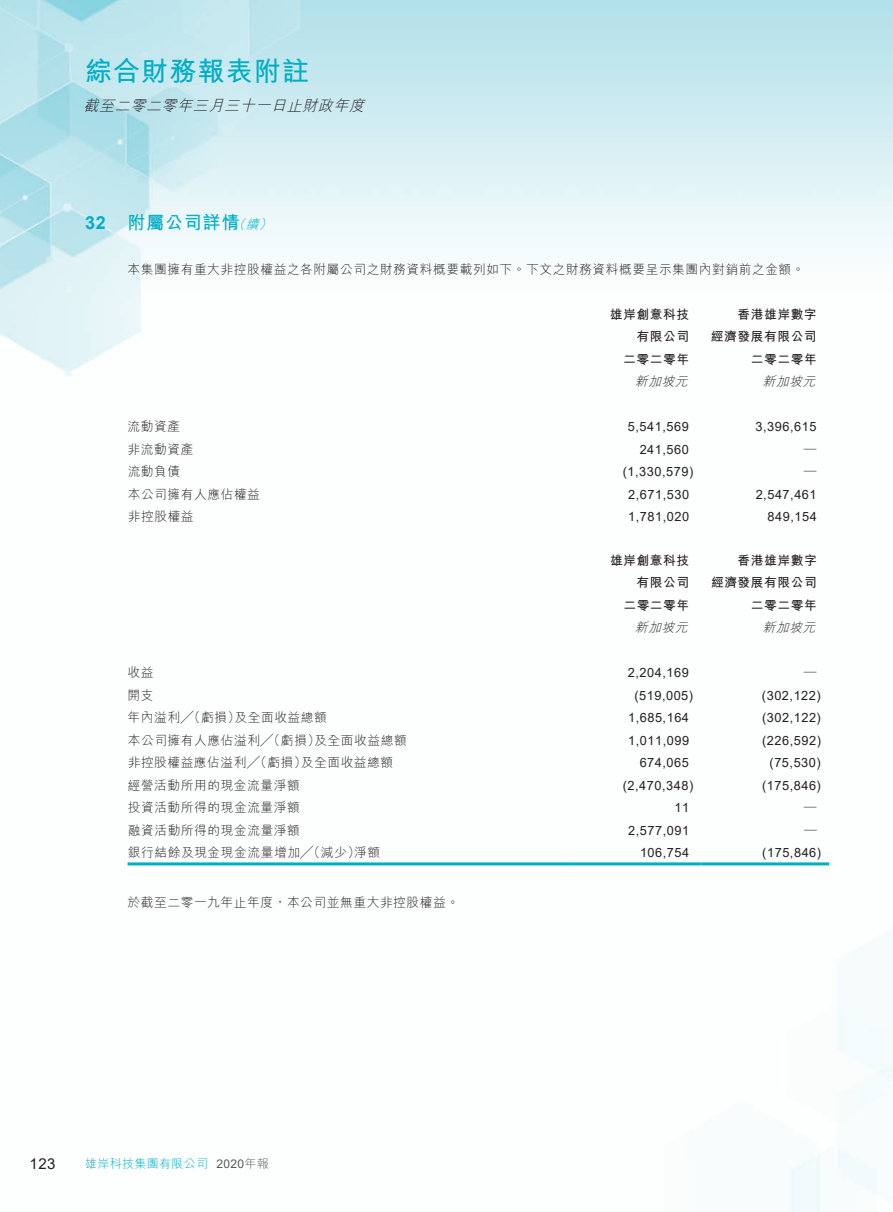
<style>
.page{position:relative;width:893px;height:1212px;background:#fff}
.page>*{position:absolute;margin:0;border:0;box-sizing:border-box;transform-origin:0 0}
.t1{font:700 27px "M Hei HK";letter-spacing:.04em;color:#00aec5}
.t2{font:700 18px "M Hei HK";letter-spacing:.04em;color:#00aec5}
.t3{font:700 18px "Arial";color:#00aec5}
.t4{font:italic 300 15px "M Hei HK";color:#231f20}
.t5{font:15px "Arial";color:#231f20}
.t6{font:300 12.75px "M Hei HK";letter-spacing:.04em;color:#231f20}
.t7{font:12.75px "Arial";letter-spacing:.04em;color:#231f20}
.t8{font:700 12.75px/22.5px "M Hei HK";letter-spacing:.04em;color:#231f20;text-align:right}
.t9{font:italic 300 12.75px "M Hei HK";color:#231f20}
.t10{font:italic 300 12.75px "M Hei HK";color:#00aec5}
.t11{font:300 12px "M Hei HK";letter-spacing:.03em;color:#00aec5}
.t12{font:12px "Arial";color:#57585a}
.s1{font-family:"M Hei HK";font-weight:300}
</style>
<div class="page">
<img style="left:0;top:0;width:893px;height:1212px">
<hr style="left:128px;top:862px;width:446px;height:3px;background:#00aec5">
<hr style="left:574px;top:862px;width:128px;height:3px;background:#00aec5">
<hr style="left:702px;top:862px;width:127px;height:3px;background:#00aec5">
<h1 class="t1" style="left:85px;top:51px;width:225px">綜合財務報表附註</h1>
<p class="t4" style="left:83px;top:95px;width:288px">截至二零二零年三月三十一日止財政年度</p>
<h2 class="t3" style="left:85px;top:210px;width:22px">32</h2>
<h2 class="t2" style="left:128px;top:209px;width:113px">附屬公司詳情</h2>
<p class="t10" style="left:246px;top:215px;width:19px">續</p>
<p class="t10" style="left:232px;top:215px;width:19px">（</p>
<p class="t10" style="left:259px;top:215px;width:19px">(</p>
<p class="t6" style="left:128px;top:260px;width:679px">本集團擁有重大非控股權益之各附屬公司之財務資料概要載列如下。下文之財務資料概要呈示集團內對銷前之金額。</p>
<p class="t8" style="left:610px;top:302px;width:81px">雄岸創意科技有限公司</p>
<p class="t8" style="left:711px;top:302px;width:107px">香港雄岸數字<br>經濟發展有限公司二零二零年</p>
<p class="t8" style="left:623px;top:347px;width:67px">二零二零年</p>
<p class="t9" style="left:635px;top:373px;width:59px">新加坡元</p>
<p class="t9" style="left:762px;top:373px;width:59px">新加坡元</p>
<p class="t6" style="left:128px;top:418px;width:54px">流動資產</p>
<p class="t7" style="left:628px;top:418px;width:62px">5,541,569</p>
<p class="t7" style="left:755px;top:418px;width:62px">3,396,615</p>
<p class="t6" style="left:128px;top:440px;width:67px">非流動資產</p>
<p class="t7" style="left:640px;top:440px;width:51px">241,560</p>
<p class="t6" style="left:804px;top:440px;width:14px">—</p>
<p class="t6" style="left:128px;top:463px;width:54px">流動負債</p>
<p class="t7" style="left:623px;top:463px;width:72px">)1,330,579(</p>
<p class="t6" style="left:804px;top:463px;width:14px">—</p>
<p class="t6" style="left:128px;top:485px;width:134px">本公司擁有人應佔權益</p>
<p class="t7" style="left:628px;top:485px;width:62px">2,671,530</p>
<p class="t7" style="left:756px;top:485px;width:62px">2,547,461</p>
<p class="t6" style="left:128px;top:508px;width:67px">非控股權益</p>
<p class="t7" style="left:628px;top:508px;width:62px">1,781,020</p>
<p class="t7" style="left:767px;top:508px;width:51px">849,154</p>
<p class="t8" style="left:610px;top:548px;width:81px">雄岸創意科技有限公司</p>
<p class="t8" style="left:711px;top:548px;width:107px">香港雄岸數字<br>經濟發展有限公司二零二零年</p>
<p class="t8" style="left:623px;top:593px;width:67px">二零二零年</p>
<p class="t9" style="left:635px;top:618px;width:59px">新加坡元</p>
<p class="t9" style="left:762px;top:618px;width:59px">新加坡元</p>
<p class="t6" style="left:128px;top:663px;width:28px">收益</p>
<p class="t7" style="left:628px;top:664px;width:62px">2,204,169</p>
<p class="t6" style="left:804px;top:663px;width:14px">—</p>
<p class="t6" style="left:128px;top:686px;width:28px">開支</p>
<p class="t7" style="left:634px;top:686px;width:60px">)519,005(</p>
<p class="t7" style="left:762px;top:686px;width:60px">)302,122(</p>
<p class="t6" style="left:128px;top:708px;width:114px">年內溢利╱（虧損）</p>
<p class="t6" style="left:234px;top:708px;width:94px">及全面收益總額</p>
<p class="t7" style="left:628px;top:709px;width:62px">1,685,164</p>
<p class="t7" style="left:762px;top:709px;width:60px">)302,122(</p>
<p class="t6" style="left:128px;top:731px;width:194px">本公司擁有人應佔溢利╱（虧損）</p>
<p class="t6" style="left:314px;top:731px;width:94px">及全面收益總額</p>
<p class="t7" style="left:628px;top:731px;width:62px">1,011,099</p>
<p class="t7" style="left:762px;top:731px;width:60px">)226,592(</p>
<p class="t6" style="left:128px;top:753px;width:180px">非控股權益應佔溢利╱（虧損）</p>
<p class="t6" style="left:301px;top:753px;width:94px">及全面收益總額</p>
<p class="t7" style="left:640px;top:754px;width:51px">674,065</p>
<p class="t7" style="left:770px;top:754px;width:53px">)75,530(</p>
<p class="t6" style="left:128px;top:776px;width:174px">經營活動所用的現金流量淨額</p>
<p class="t7" style="left:623px;top:776px;width:72px">)2,470,348(</p>
<p class="t7" style="left:762px;top:776px;width:60px">)175,846(</p>
<p class="t6" style="left:128px;top:798px;width:174px">投資活動所得的現金流量淨額</p>
<p class="t7" style="left:674px;top:799px;width:16px">11</p>
<p class="t6" style="left:804px;top:798px;width:14px">—</p>
<p class="t6" style="left:128px;top:821px;width:174px">融資活動所得的現金流量淨額</p>
<p class="t7" style="left:628px;top:821px;width:62px">2,577,091</p>
<p class="t6" style="left:804px;top:821px;width:14px">—</p>
<p class="t6" style="left:128px;top:843px;width:234px">銀行結餘及現金現金流量增加╱（減少）</p>
<p class="t6" style="left:128px;top:893px;width:333px">於截至二零一九年止年度，本公司並無重大非控股權益。</p>
<p class="t6" style="left:354px;top:843px;width:28px">淨額</p>
<p class="t7" style="left:640px;top:844px;width:51px">106,754</p>
<p class="t7" style="left:762px;top:844px;width:60px">)175,846(</p>
<p class="t5" style="left:29px;top:1153px;width:28px">123</p>
<p class="t11" style="left:85px;top:1155px;width:125px">雄岸科技集團有限公司</p>
<p class="t12" style="left:216px;top:1156px;width:54px">2020<span class="s1">年報</span></p>
</div>
